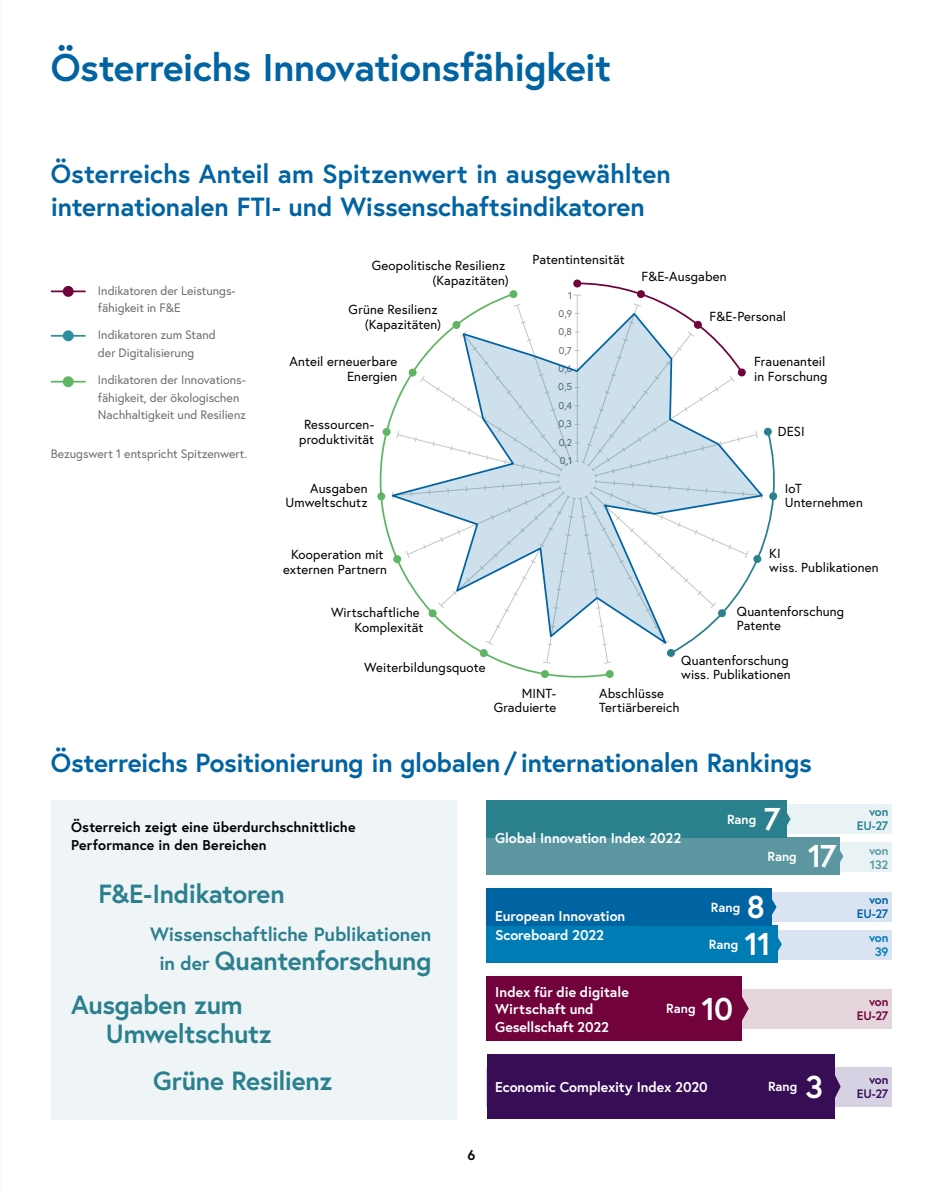
<style>
.page{position:relative;width:943px;height:1191px;background:#fff}
.page>*{position:absolute;margin:0;border:0;box-sizing:border-box;transform-origin:0 0}
.t1{font:700 38.5px "Europa Austria";letter-spacing:-.015em;color:#0063a2}
.t2{font:700 31.5px "Europa Austria";color:#fff}
.t3{font:700 26.25px/33.2px "Europa Austria";letter-spacing:-.01em;color:#0063a2}
.t4{font:700 26.25px/43.8px "Europa Austria";letter-spacing:-.015em;color:#2a808d}
.t5{font:700 19.25px "Europa Austria";letter-spacing:-.005em;color:#2a808d}
.t6{font:700 14.17px/17.5px "Europa Austria";letter-spacing:-.005em;color:#fff}
.t7{font:700 14.17px/18.4px "Europa Austria";letter-spacing:.005em;color:#000}
.t8{font:700 14px "Europa Austria";color:#000}
.t9{font:13.12px/14.5px "Europa Austria";letter-spacing:.005em;color:#000}
.t10{font:700 13.12px "Europa Austria";color:#fff}
.t11{font:12.25px/17.5px "Europa Austria";letter-spacing:-.005em;color:#6e6e6e}
.t12{font:700 12.25px/14px "Europa Austria";color:#370d55;text-align:right}
.t13{font:700 12.25px/14px "Europa Austria";color:#2a808d;text-align:right}
.t14{font:700 12.25px/14px "Europa Austria";color:#0063a2;text-align:right}
.t15{font:700 12.25px/14px "Europa Austria";color:#71023c;text-align:right}
.t16{font:700 12.25px/14px "Europa Austria";color:#5b96a1}
.t17{font:700 12.25px/14px "Europa Austria";color:#007cb5;text-align:center}
.t18{font:9.8px "Europa Austria";color:#626261}
.s1{font-size:19.25px}
</style>
<div class="page">
<svg style="left:573px;top:279px;width:8px;height:8px"></svg>
<div style="left:377px;top:492px;width:8px;height:8px;background:#5fb564;border-radius:50%"></div>
<svg style="left:382px;top:282px;width:396px;height:382px"></svg>
<div style="left:540px;top:670px;width:9px;height:8px;background:#5fb564;border-radius:50%"></div>
<svg style="left:605px;top:669px;width:9px;height:9px"></svg>
<svg style="left:386px;top:311px;width:379px;height:336px"></svg>
<div style="left:51px;top:800px;width:405px;height:319px;background:#eff4f7"></div>
<div style="left:487px;top:1066px;width:405px;height:40px;background:#d6d1e3"></div>
<div style="left:487px;top:1054px;width:347px;height:64px;background:#370d55"></div>
<svg style="left:834px;top:1060px;width:6px;height:52px"></svg>
<div style="left:487px;top:804px;width:405px;height:30px;background:#e9f3f6"></div>
<div style="left:487px;top:842px;width:405px;height:29px;background:#e9f3f6"></div>
<div style="left:487px;top:837px;width:353px;height:38px;background:#5b96a1"></div>
<div style="left:487px;top:800px;width:300px;height:37px;background:#2a808d"></div>
<svg style="left:787px;top:813px;width:3px;height:12px"></svg>
<svg style="left:840px;top:851px;width:3px;height:11px"></svg>
<div style="left:487px;top:892px;width:405px;height:30px;background:#d9e3f1"></div>
<div style="left:487px;top:929px;width:405px;height:30px;background:#d9e3f1"></div>
<div style="left:487px;top:925px;width:290px;height:38px;background:#007cb5"></div>
<div style="left:487px;top:888px;width:285px;height:37px;background:#0063a2"></div>
<svg style="left:772px;top:899px;width:4px;height:16px"></svg>
<svg style="left:777px;top:928px;width:5px;height:31px"></svg>
<div style="left:487px;top:988px;width:405px;height:40px;background:#e5d5dc"></div>
<div style="left:487px;top:976px;width:255px;height:64px;background:#71023c"></div>
<svg style="left:742px;top:988px;width:6px;height:41px"></svg>
<hr style="left:51px;top:381px;width:35px;height:1px;background:#5fb564">
<div style="left:63px;top:376px;width:11px;height:11px;background:#5fb564;border-radius:50%"></div>
<hr style="left:51px;top:335px;width:35px;height:2px;background:#2f8e9c">
<div style="left:63px;top:330px;width:11px;height:11px;background:#2f8e9c;border-radius:50%"></div>
<hr style="left:51px;top:290px;width:35px;height:2px;background:#71023c">
<div style="left:63px;top:286px;width:11px;height:11px;background:#71023c;border-radius:50%"></div>
<h1 class="t1" style="left:51px;top:42px;width:561px">Österreichs Innovationsfähigkeit</h1>
<h3 class="t3" style="left:51px;top:156px;width:621px">Österreichs Anteil am Spitzenwert in ausgewählten internationalen FTI- und Wissenschaftsindikatoren</h3>
<p class="t11" style="left:98px;top:281px;width:138px">Indikatoren der Leistungs&shy;fähigkeit in F&amp;E</p>
<p class="t11" style="left:98px;top:326px;width:119px">Indikatoren zum Stand der Digitalisierung</p>
<p class="t11" style="left:98px;top:371px;width:150px">Indikatoren der Innovations&shy;fähigkeit, der ökologischen<br>Nachhaltigkeit und Resilienz</p>
<p class="t11" style="left:51px;top:444px;width:198px">Bezugswert 1 entspricht Spitzenwert.</p>
<p class="t9" style="left:372px;top:258px;width:138px;text-align:right">Geopolitische Resilienz (Kapazitäten)</p>
<p class="t9" style="left:348px;top:302px;width:94px;text-align:right">Grüne Resilienz (Kapazitäten)</p>
<p class="t9" style="left:289px;top:354px;width:109px;text-align:right">Anteil erneuerbare<br>Energien</p>
<p class="t9" style="left:299px;top:417px;width:76px;text-align:center">Ressourcen&shy;produktivität</p>
<p class="t9" style="left:286px;top:480px;width:83px;text-align:right">Ausgaben<br>Umweltschutz</p>
<p class="t9" style="left:283px;top:547px;width:106px;text-align:center">Kooperation mit externen Partnern</p>
<p class="t9" style="left:331px;top:605px;width:94px;text-align:right">Wirtschaftliche<br>Komplexität</p>
<p class="t9" style="left:364px;top:660px;width:123px">Weiterbildungsquote</p>
<p class="t9" style="left:532px;top:251px;width:94px">Patentintensität</p>
<p class="t18" style="left:568px;top:289px;width:5px">1</p>
<p class="t18" style="left:558px;top:307px;width:15px">0,9</p>
<p class="t18" style="left:558px;top:325px;width:15px">0,8</p>
<p class="t18" style="left:559px;top:344px;width:15px">0,7</p>
<p class="t18" style="left:558px;top:362px;width:15px">0,6</p>
<p class="t18" style="left:558px;top:381px;width:15px">0,5</p>
<p class="t18" style="left:558px;top:399px;width:15px">0,4</p>
<p class="t18" style="left:558px;top:417px;width:15px">0,3</p>
<p class="t18" style="left:558px;top:436px;width:15px">0,2</p>
<p class="t18" style="left:560px;top:454px;width:14px">0,1</p>
<p class="t9" style="left:641px;top:268px;width:87px">F&amp;E-Ausgaben</p>
<p class="t9" style="left:709px;top:309px;width:78px">F&amp;E-Personal</p>
<p class="t9" style="left:754px;top:354px;width:75px">Frauenanteil in Forschung</p>
<p class="t9" style="left:777px;top:424px;width:28px">DESI</p>
<p class="t9" style="left:784px;top:480px;width:79px">IoT<br>Unternehmen</p>
<p class="t9" style="left:769px;top:545px;width:111px">KI<br>wiss. Publikationen</p>
<p class="t9" style="left:736px;top:603px;width:109px">Quantenforschung<br>Patente</p>
<p class="t9" style="left:681px;top:653px;width:111px">Quantenforschung wiss. Publikationen</p>
<p class="t9" style="left:493px;top:685px;width:64px;text-align:right">MINT-<br>Graduierte</p>
<p class="t9" style="left:599px;top:685px;width:82px">Abschlüsse<br>Tertiärbereich</p>
<h3 class="t3" style="left:51px;top:746px;width:762px">Österreichs Positionierung in globalen/internationalen Rankings</h3>
<p class="t7" style="left:71px;top:817px;width:286px">Österreich zeigt eine überdurchschnittliche<br>Performance in den Bereichen</p>
<h3 class="t4" style="left:98px;top:870px;width:188px">F&amp;E-Indikatoren</h3>
<h3 class="t5" style="left:150px;top:921px;width:283px">Wissenschaftliche Publikationen</h3>
<h3 class="t4" style="left:71px;top:938px;width:362px;text-indent:88px"><span class="s1">in der</span> Quantenforschung<br>Ausgaben zum</h3>
<h3 class="t4" style="left:153px;top:1009px;width:181px;line-height:47.2px;text-indent:-47px">Umweltschutz<br>Grüne Resilienz</h3>
<p class="t6" style="left:495px;top:828px;width:188px">Global Innovation Index 2022</p>
<p class="t6" style="left:495px;top:905px;width:132px;line-height:19.8px">European Innovation<br>Scoreboard 2022</p>
<p class="t10" style="left:727px;top:810px;width:31px">Rang</p>
<h2 class="t2" style="left:763px;top:797px;width:18px">7</h2>
<p class="t13" style="left:856px;top:804px;width:33px">von<br>EU-27</p>
<p class="t10" style="left:767px;top:847px;width:31px">Rang</p>
<h2 class="t2" style="left:807px;top:834px;width:30px">17</h2>
<p class="t16" style="left:869px;top:843px;width:21px">von<br>132</p>
<p class="t10" style="left:711px;top:898px;width:31px">Rang</p>
<h2 class="t2" style="left:747px;top:885px;width:20px">8</h2>
<p class="t14" style="left:856px;top:892px;width:33px">von<br>EU-27</p>
<p class="t10" style="left:709px;top:935px;width:31px">Rang</p>
<h2 class="t2" style="left:744px;top:922px;width:28px">11</h2>
<p class="t17" style="left:869px;top:930px;width:21px">von<br>39</p>
<p class="t6" style="left:495px;top:982px;width:135px">Index für die digitale<br>Wirtschaft und<br>Gesellschaft 2022</p>
<p class="t10" style="left:666px;top:999px;width:31px">Rang</p>
<h2 class="t2" style="left:701px;top:987px;width:33px">10</h2>
<p class="t15" style="left:856px;top:994px;width:33px">von<br>EU-27</p>
<p class="t6" style="left:495px;top:1077px;width:214px">Economic Complexity Index 2020</p>
<p class="t10" style="left:768px;top:1077px;width:31px">Rang</p>
<h2 class="t2" style="left:805px;top:1065px;width:19px">3</h2>
<p class="t12" style="left:856px;top:1072px;width:33px">von<br>EU-27</p>
<p class="t8" style="left:467px;top:1145px;width:9px">6</p>
</div>
